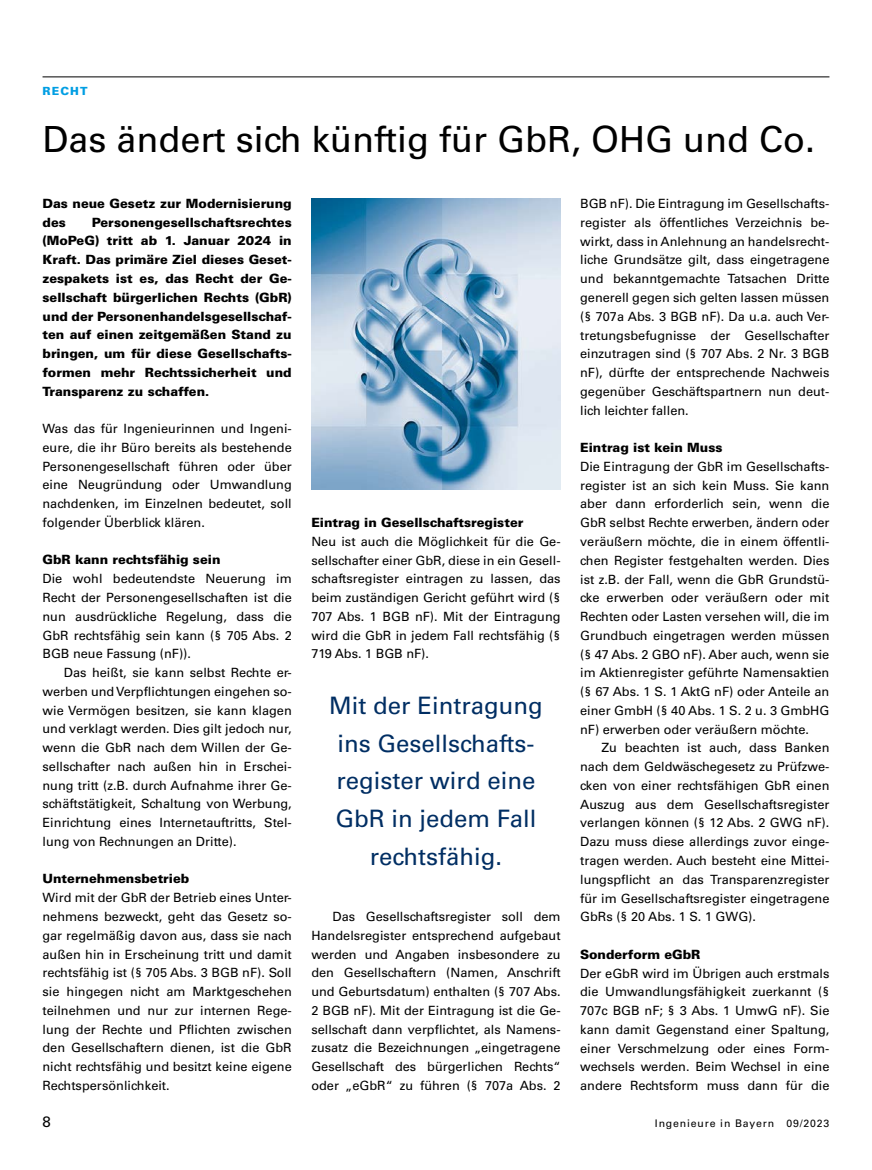
<style>
.page{position:relative;width:872px;height:1170px;background:#fff}
.page>*{position:absolute;margin:0;border:0;box-sizing:border-box;transform-origin:0 0}
.t1{font:36px "Univers LT Std";color:#000}
.t2{font:24px/37.5px "Univers LT Std";color:#002e63;text-align:center}
.t3{font:15px "Univers LT Std";color:#000}
.t4{font:12.75px/18.8px "Univers LT Std";color:#000;text-align:justify}
.t5{font:900 12.75px/18.8px "Univers LT Std";color:#000}
.t6{font:900 11.25px "Univers LT Std";letter-spacing:.1em;color:#009ee3}
.t7{font:10.5px "Univers LT Std";letter-spacing:.08em;color:#000}
</style>
<div class="page">
<hr style="left:43px;top:76px;width:786px;height:1px;background:#000">
<img style="left:311px;top:199px;width:249px;height:290px">
<p class="t6" style="left:43px;top:84px;width:47px">RECHT</p>
<h1 class="t1" style="left:43px;top:117px;width:774px">Das ändert sich künftig für GbR, OHG und Co.</h1>
<p class="t5" style="left:43px;top:194px;width:251px">Das neue Gesetz zur Modernisierung des</p>
<p class="t4" style="left:580px;top:194px;width:251px">BGB nF). Die Eintragung im Gesellschafts&shy;register als öffentliches Verzeichnis be&shy;wirkt, dass in Anlehnung an handelsrecht&shy;liche Grundsätze gilt, dass eingetragene und bekanntgemachte Tatsachen Dritte generell gegen sich gelten lassen müssen (§ 707a Abs. 3 BGB nF). Da u.a. auch Ver&shy;tretungsbefugnisse der Gesellschafter einzutragen sind (§ 707 Abs. 2 Nr. 3 BGB nF), dürfte der entsprechende Nachweis gegenüber Geschäftspartnern nun deut&shy;lich leichter fallen.</p>
<p class="t5" style="left:580px;top:438px;width:144px">Eintrag ist kein Muss</p>
<p class="t4" style="left:580px;top:457px;width:251px">Die Eintragung der GbR im Gesellschafts&shy;register ist an sich kein Muss. Sie kann aber dann erforderlich sein, wenn die GbR selbst Rechte erwerben, ändern oder veräußern möchte, die in einem öffentli&shy;chen Register festgehalten werden. Dies ist z.B. der Fall, wenn die GbR Grundstü&shy;cke erwerben oder veräußern oder mit Rechten oder Lasten versehen will, die im Grundbuch eingetragen werden müssen (§ 47 Abs. 2 GBO nF). Aber auch, wenn sie im Aktienregister geführte Namensaktien (§ 67 Abs. 1 S. 1 AktG nF) oder Anteile an einer GmbH (§ 40 Abs. 1 S. 2 u. 3 GmbHG nF) erwerben oder veräußern möchte.</p>
<p class="t4" style="left:580px;top:738px;width:251px;text-indent:21px">Zu beachten ist auch, dass Banken nach dem Geldwäschegesetz zu Prüfzwe&shy;cken von einer rechtsfähigen GbR einen Auszug aus dem Gesellschaftsregister verlangen können (§ 12 Abs. 2 GWG nF).<br>Dazu muss diese allerdings zuvor einge&shy;tragen werden. Auch besteht eine Mittei&shy;lungspflicht an das Transparenzregister für im Gesellschaftsregister eingetragene GbRs (§ 20 Abs. 1 S. 1 GWG).</p>
<p class="t5" style="left:580px;top:944px;width:122px">Sonderform eGbR</p>
<p class="t4" style="left:580px;top:963px;width:251px">Der eGbR wird im Übrigen auch erstmals die Umwandlungsfähigkeit zuerkannt (§ 707c BGB nF; § 3 Abs. 1 UmwG nF). Sie kann damit Gegenstand einer Spaltung, einer Verschmelzung oder eines Form&shy;wechsels werden. Beim Wechsel in eine andere Rechtsform muss dann für die</p>
<p class="t5" style="left:43px;top:212px;width:251px;text-align:justify;text-indent:49px">Personengesellschaftsrechtes (MoPeG) tritt ab 1. Januar 2024 in Kraft. Das primäre Ziel dieses Geset&shy;zespakets ist es, das Recht der Ge&shy;sellschaft bürgerlichen Rechts (GbR) und der Personenhandelsgesellschaf&shy;ten auf einen zeitgemäßen Stand zu bringen, um für diese Gesellschafts&shy;formen mehr Rechtssicherheit und Transparenz zu schaffen.</p>
<p class="t4" style="left:43px;top:419px;width:251px">Was das für Ingenieurinnen und Ingeni&shy;eure, die ihr Büro bereits als bestehende Personengesellschaft führen oder über eine Neugründung oder Umwandlung nachdenken, im Einzelnen bedeutet, soll folgender Überblick klären.</p>
<p class="t5" style="left:43px;top:550px;width:179px">GbR kann rechtsfähig sein</p>
<p class="t4" style="left:43px;top:569px;width:251px">Die wohl bedeutendste Neuerung im Recht der Personengesellschaften ist die nun ausdrückliche Regelung, dass die GbR rechtsfähig sein kann (§ 705 Abs. 2<br>BGB neue Fassung (nF)).</p>
<p class="t4" style="left:43px;top:663px;width:251px;text-indent:21px">Das heißt, sie kann selbst Rechte er&shy;werben und Verpflichtungen eingehen so&shy;wie Vermögen besitzen, sie kann klagen und verklagt werden. Dies gilt jedoch nur, wenn die GbR nach dem Willen der Ge&shy;sellschafter nach außen hin in Erschei&shy;nung tritt (z.B. durch Aufnahme ihrer Ge&shy;schäftstätigkeit, Schaltung von Werbung, Einrichtung eines Internetauftritts, Stel&shy;lung von Rechnungen an Dritte).</p>
<p class="t5" style="left:43px;top:869px;width:148px">Unternehmensbetrieb</p>
<p class="t4" style="left:43px;top:888px;width:251px">Wird mit der GbR der Betrieb eines Unter&shy;nehmens bezweckt, geht das Gesetz so&shy;gar regelmäßig davon aus, dass sie nach außen hin in Erscheinung tritt und damit rechtsfähig ist (§ 705 Abs. 3 BGB nF). Soll sie hingegen nicht am Marktgeschehen teilnehmen und nur zur internen Rege&shy;lung der Rechte und Pflichten zwischen den Gesellschaftern dienen, ist die GbR nicht rechtsfähig und besitzt keine eigene Rechtspersönlichkeit.</p>
<p class="t5" style="left:311px;top:513px;width:214px">Eintrag in Gesellschaftsregister</p>
<p class="t4" style="left:311px;top:532px;width:251px">Neu ist auch die Möglichkeit für die Ge&shy;sellschafter einer GbR, diese in ein Gesell&shy;schaftsregister eintragen zu lassen, das beim zuständigen Gericht geführt wird (§ 707 Abs. 1 BGB nF). Mit der Eintragung wird die GbR in jedem Fall rechtsfähig (§ 719 Abs. 1 BGB nF).</p>
<h2 class="t2" style="left:329px;top:687px;width:215px">Mit der Eintragung ins Gesellschafts&shy;register wird eine<br>GbR in jedem Fall rechtsfähig.</h2>
<p class="t4" style="left:311px;top:907px;width:251px;text-indent:21px">Das Gesellschaftsregister soll dem Handelsregister entsprechend aufgebaut werden und Angaben insbesondere zu den Gesellschaftern (Namen, Anschrift und Geburtsdatum) enthalten (§ 707 Abs.<br>2 BGB nF). Mit der Eintragung ist die Ge&shy;sellschaft dann verpflichtet, als Namens&shy;zusatz die Bezeichnungen „eingetragene Gesellschaft des bürgerlichen Rechts“ oder „eGbR“ zu führen (§ 707a Abs. 2</p>
<p class="t3" style="left:43px;top:1112px;width:10px">8</p>
<p class="t7" style="left:655px;top:1117px;width:176px">Ingenieure in Bayern 09/2023</p>
</div>
